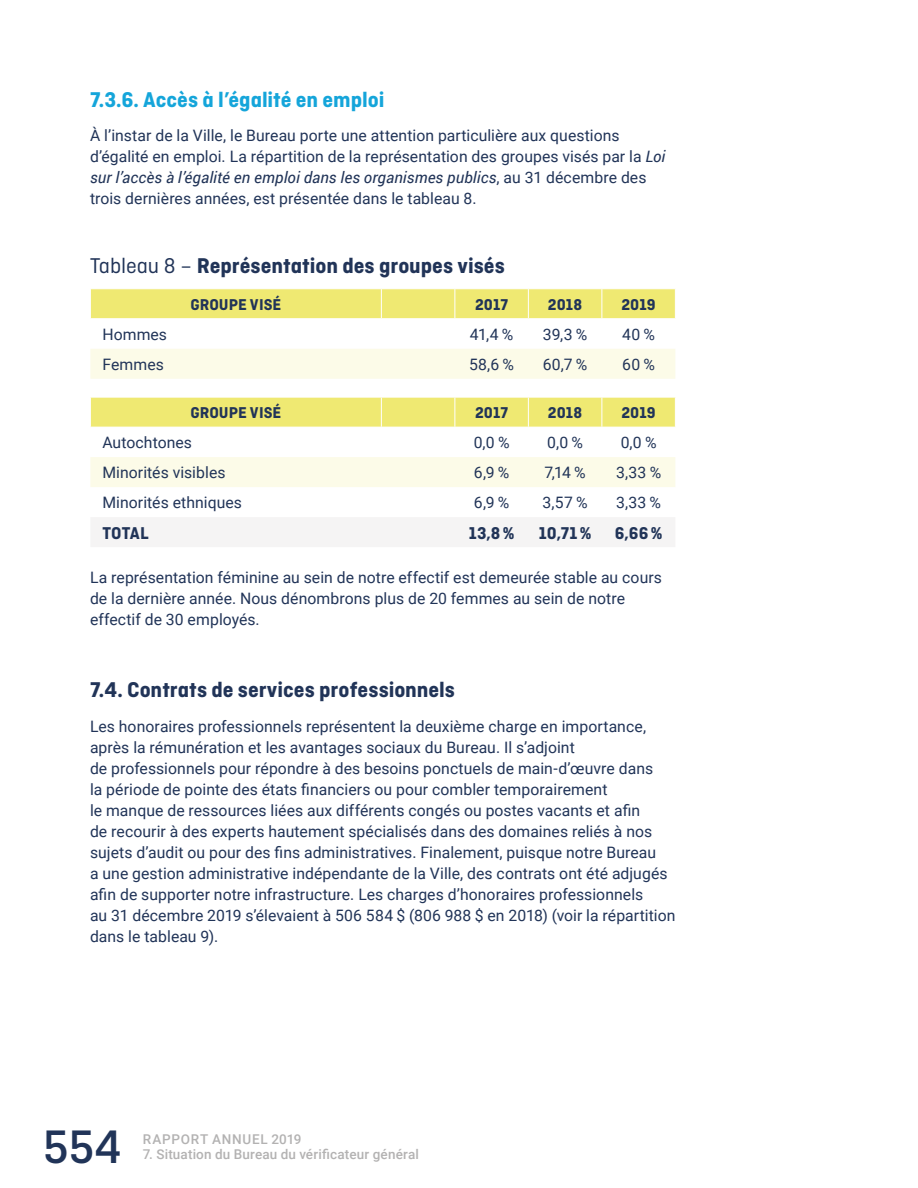
<style>
.page{position:relative;width:918px;height:1188px;background:#fff}
.page>*{position:absolute;margin:0;border:0;box-sizing:border-box;transform-origin:0 0}
.t1{font:500 49.5px "Ciutadella";color:#213458}
.t2{font:700 22.5px "Ciutadella";color:#213458}
.t3{font:700 22.5px "Ciutadella";color:#15a5da}
.t4{font:700 18px "Ciutadella";letter-spacing:.01em;color:#213458}
.t5{font:700 16.5px "Ciutadella";letter-spacing:.005em;color:#213458}
.t6{font:15.75px/21px "Roboto";letter-spacing:.005em;color:#213458}
.t7{font:500 13.5px "Roboto";letter-spacing:.015em;color:#b3b2b2}
.t8{font:500 13.5px "Roboto";letter-spacing:.055em;color:#b3b2b2}
.s1{font-style:italic}
.s2{font-weight:400}
</style>
<div class="page">
<svg style="left:90px;top:289px;width:586px;height:90px"></svg>
<div style="left:90px;top:457px;width:585px;height:30px;background:#fcfbe8"></div>
<div style="left:91px;top:518px;width:584px;height:29px;background:#f5f4f4"></div>
<svg style="left:90px;top:397px;width:586px;height:30px;background:#efe978"></svg>
<h2 class="t3" style="left:90px;top:86px;width:296px">7.3.6. Accès à l’égalité en emploi</h2>
<p class="t6" style="left:90px;top:125px;width:577px">À l’instar de la Ville, le Bureau porte une attention particulière aux questions d’égalité en emploi. La répartition de la représentation des groupes visés par la <span class="s1">Loi sur l’accès à l’égalité en emploi dans les organismes publics</span>, au 31 décembre des trois dernières années, est présentée dans le tableau 8.</p>
<h2 class="t2" style="left:90px;top:253px;width:416px"><span class="s2">Tableau 8 –</span> Représentation des groupes visés</h2>
<p class="t5" style="left:190px;top:295px;width:92px">GROUPE VISÉ</p>
<p class="t5" style="left:475px;top:295px;width:35px">2017</p>
<p class="t5" style="left:548px;top:295px;width:36px">2018</p>
<p class="t5" style="left:621px;top:295px;width:36px">2019</p>
<p class="t6" style="left:102px;top:323px;width:66px">Hommes</p>
<p class="t6" style="left:470px;top:323px;width:45px">41,4 %</p>
<p class="t6" style="left:543px;top:323px;width:46px">39,3 %</p>
<p class="t6" style="left:622px;top:323px;width:34px">40 %</p>
<p class="t6" style="left:102px;top:353px;width:63px">Femmes</p>
<p class="t6" style="left:469px;top:353px;width:47px">58,6 %</p>
<p class="t6" style="left:543px;top:353px;width:46px">60,7 %</p>
<p class="t6" style="left:622px;top:353px;width:34px">60 %</p>
<p class="t5" style="left:190px;top:403px;width:92px">GROUPE VISÉ</p>
<p class="t5" style="left:475px;top:403px;width:35px">2017</p>
<p class="t5" style="left:548px;top:403px;width:36px">2018</p>
<p class="t5" style="left:621px;top:403px;width:36px">2019</p>
<p class="t6" style="left:102px;top:432px;width:91px">Autochtones</p>
<p class="t6" style="left:474px;top:432px;width:37px">0,0 %</p>
<p class="t6" style="left:547px;top:432px;width:37px">0,0 %</p>
<p class="t6" style="left:621px;top:432px;width:37px">0,0 %</p>
<p class="t6" style="left:102px;top:461px;width:125px">Minorités visibles</p>
<p class="t6" style="left:474px;top:461px;width:37px">6,9 %</p>
<p class="t6" style="left:544px;top:461px;width:43px">7,14 %</p>
<p class="t6" style="left:616px;top:461px;width:47px">3,33 %</p>
<p class="t6" style="left:102px;top:491px;width:141px">Minorités ethniques</p>
<p class="t6" style="left:474px;top:491px;width:37px">6,9 %</p>
<p class="t6" style="left:543px;top:491px;width:46px">3,57 %</p>
<p class="t6" style="left:616px;top:491px;width:47px">3,33 %</p>
<p class="t4" style="left:102px;top:523px;width:48px">TOTAL</p>
<p class="t4" style="left:469px;top:523px;width:47px">13,8%</p>
<p class="t4" style="left:539px;top:523px;width:54px">10,71%</p>
<p class="t4" style="left:615px;top:523px;width:49px">6,66%</p>
<p class="t6" style="left:90px;top:566px;width:574px">La représentation féminine au sein de notre effectif est demeurée stable au cours de la dernière année. Nous dénombrons plus de 20 femmes au sein de notre effectif de 30 employés.</p>
<h2 class="t2" style="left:90px;top:677px;width:367px">7.4. Contrats de services professionnels</h2>
<p class="t6" style="left:90px;top:715px;width:587px">Les honoraires professionnels représentent la deuxième charge en importance, après la rémunération et les avantages sociaux du Bureau. Il s’adjoint<br>de professionnels pour répondre à des besoins ponctuels de main-d’œuvre dans<br>la période de pointe des états financiers ou pour combler temporairement<br>le manque de ressources liées aux différents congés ou postes vacants et afin<br>de recourir à des experts hautement spécialisés dans des domaines reliés à nos sujets d’audit ou pour des fins administratives. Finalement, puisque notre Bureau<br>a une gestion administrative indépendante de la Ville, des contrats ont été adjugés afin de supporter notre infrastructure. Les charges d’honoraires professionnels<br>au 31 décembre 2019 s’élevaient à 506 584 $ (806 988 $ en 2018) (voir la répartition dans le tableau 9).</p>
<h1 class="t1" style="left:43px;top:1119px;width:80px">554</h1>
<p class="t8" style="left:143px;top:1129px;width:160px">RAPPORT ANNUEL 2019</p>
<p class="t7" style="left:143px;top:1144px;width:278px">7. Situation du Bureau du vérificateur général</p>
</div>
